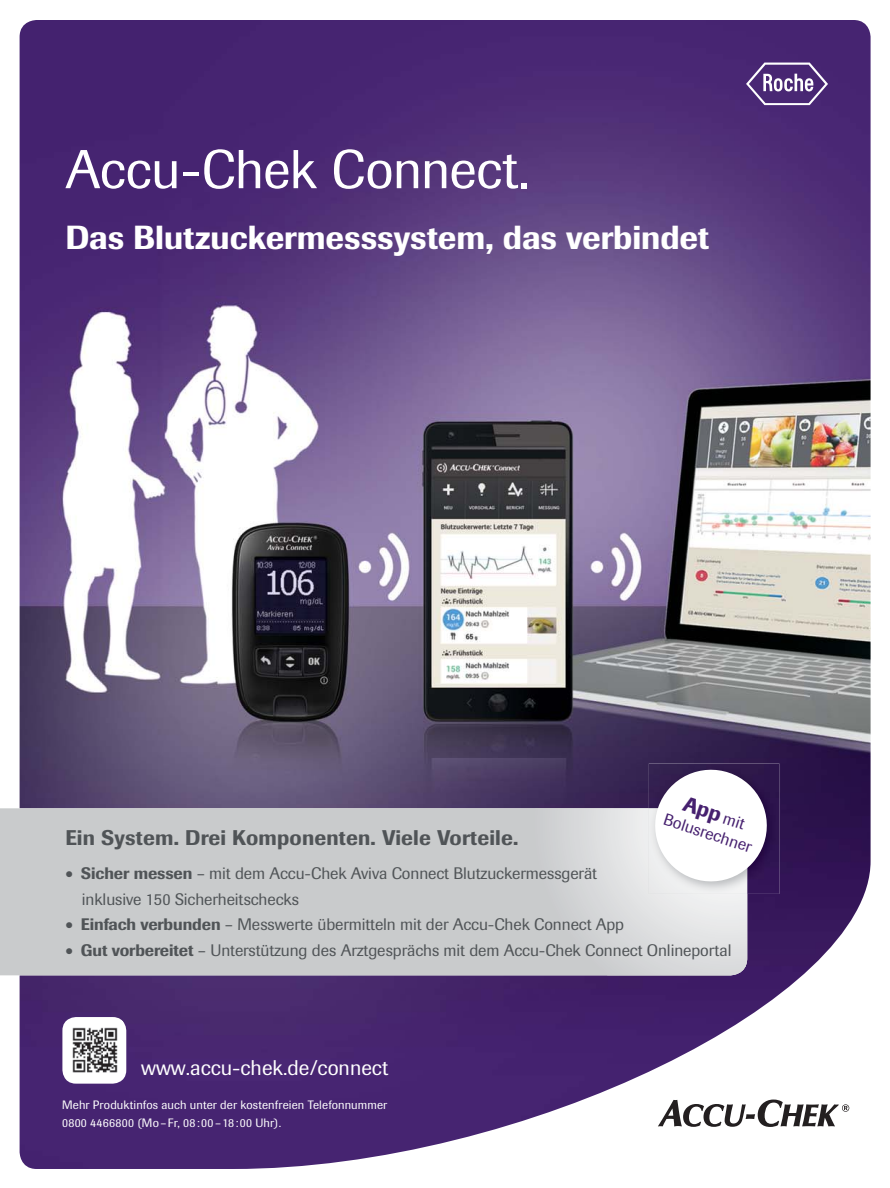
<style>
.page{position:relative;width:890px;height:1188px;background:#fff}
.page>*{position:absolute;margin:0;border:0;box-sizing:border-box;transform-origin:0 0}
.t1{font:54px "Imago Book+BZQBIC";letter-spacing:-.01em;color:#fff}
.t2{font:33px "Imago Medium+EHIBOE";color:#fff}
.t3{font:21px "Imago Medium+EHIBOE";letter-spacing:.01em;color:#505457}
.t4{font:21px "Imago Book+BZQBIC";color:#fff}
.t5{font:16.5px/25.5px "Imago Book+BZQBIC";letter-spacing:-.005em;color:#505457}
.t6{font:16.5px "Imago Book+BZQBIC";color:#46206f}
.t7{font:12px/18px "Imago Book+BZQBIC";letter-spacing:.015em;color:#fff}
.s1{font-family:"Imago Medium+EHIBOE"}
</style>
<div class="page">
<img style="left:20px;top:20px;width:850px;height:1148px">
<svg style="left:657px;top:1099px;width:192px;height:27px"></svg>
<svg style="left:746px;top:63px;width:81px;height:42px"></svg>
<div style="left:0;top:808px;width:534px;height:167px;background:#c9cbcc"></div>
<div style="left:62px;top:1016px;width:64px;height:67px;background:#fff;border-radius:14px"></div>
<img style="left:72px;top:1027px;width:46px;height:46px">
<img style="left:773px;top:763px;width:6px;height:130px">
<svg style="left:534px;top:763px;width:239px;height:212px"></svg>
<h1 class="t1" style="left:65px;top:149px;width:466px">Accu-Chek Connect.</h1>
<h2 class="t2" style="left:65px;top:218px;width:645px">Das Blutzuckermesssystem, das verbindet</h2>
<p class="t6" style="left:666px;top:812px;width:93px;rotate:18deg">Bolusrechner</p>
<p class="t3" style="left:65px;top:825px;width:454px">Ein System. Drei Komponenten. Viele Vorteile.</p>
<p class="t5" style="left:82px;top:861px;width:516px;text-indent:-17px">• <span class="s1">Sicher messen</span> – mit dem Accu-Chek Aviva Connect Blutzuckermessgerät inklusive 150 Sicherheitschecks</p>
<p class="t5" style="left:65px;top:912px;width:560px">• <span class="s1">Einfach verbunden</span> – Messwerte übermitteln mit der Accu-Chek Connect App</p>
<p class="t5" style="left:65px;top:938px;width:667px">• <span class="s1">Gut vorbereitet</span> – Unterstützung des Arztgesprächs mit dem Accu-Chek Connect Onlineportal</p>
<p class="t4" style="left:141px;top:1059px;width:248px">www.accu-chek.de/connect</p>
<p class="t7" style="left:62px;top:1096px;width:326px">Mehr Produktinfos auch unter der kostenfreien Telefonnummer<br>0800 4466800 (Mo – Fr, 08 : 00 – 18 : 00 Uhr).</p>
</div>
